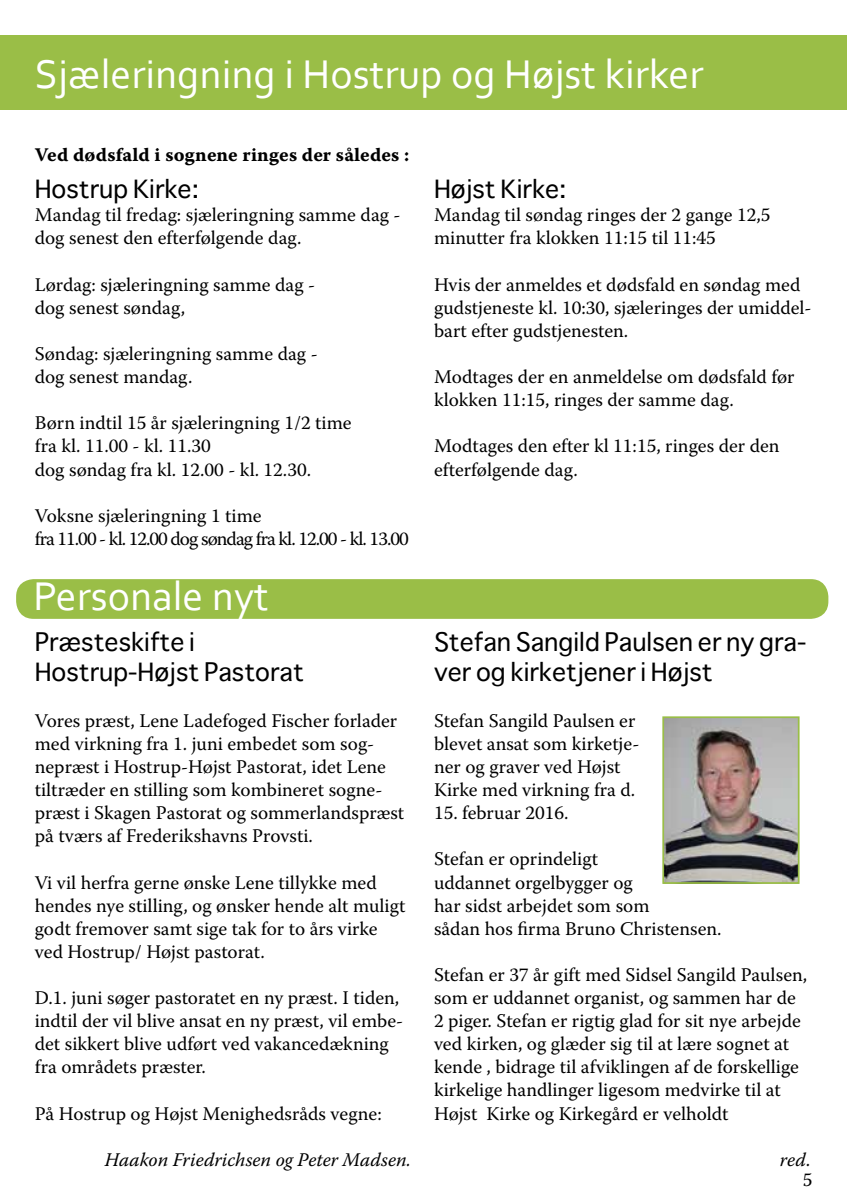
<style>
.page{position:relative;width:847px;height:1203px;background:#fff}
.page>*{position:absolute;margin:0;border:0;box-sizing:border-box;transform-origin:0 0}
.t1{font:42px "Corbel";color:#fff}
.t2{font:24.5px/29.4px "Sathu";color:#000}
.t3{font:19.25px/23.1px "Warnock Pro";color:#000}
.t4{font:19.25px/23.1px "Warnock Pro";letter-spacing:-.045em;color:#000}
.t5{font:italic 19.25px "Warnock Pro";color:#000}
.t6{font:19.25px "Warnock Pro Bold Capt";letter-spacing:.005em;color:#000}
.s1{font-style:normal}
</style>
<div class="page">
<div style="left:0;top:35px;width:847px;height:74px;background:#9abe47"></div>
<div style="left:16px;top:579px;width:812px;height:40px;background:#9abe47;border-radius:18px"></div>
<img style="left:665px;top:719px;width:131px;height:162px">
<div style="left:662px;top:716px;width:137px;height:168px;border:2px solid #9abe47"></div>
<h1 class="t1" style="left:35px;top:48px;width:670px">Sjæleringning i Hostrup og Højst kirker</h1>
<p class="t6" style="left:35px;top:143px;width:376px">Ved dødsfald i sognene ringes der således :</p>
<p class="t2" style="left:35px;top:173px;width:166px">Hostrup Kirke:</p>
<p class="t3" style="left:35px;top:203px;width:367px">Mandag til fredag: sjæleringning samme dag - dog senest den efterfølgende dag.</p>
<p class="t3" style="left:35px;top:272px;width:282px">Lørdag: sjæleringning samme dag - dog senest søndag,</p>
<p class="t3" style="left:35px;top:342px;width:285px">Søndag: sjæleringning samme dag - dog senest mandag.</p>
<p class="t3" style="left:35px;top:411px;width:318px">Børn indtil 15 år sjæleringning 1/2 time fra kl. 11.00 - kl. 11.30<br>dog søndag fra kl. 12.00 - kl. 12.30.</p>
<p class="t4" style="left:35px;top:503px;width:376px">Voksne sjæleringning 1 time<br>fra 11.00 - kl. 12.00 dog søndag fra kl. 12.00 - kl. 13.00</p>
<h1 class="t1" style="left:34px;top:570px;width:237px">Personale nyt</h1>
<p class="t2" style="left:35px;top:626px;width:271px">Præsteskifte i<br>Hostrup-Højst Pastorat</p>
<p class="t3" style="left:35px;top:709px;width:371px">Vores præst, Lene Ladefoged Fischer forlader med virkning fra 1. juni embedet som sog&shy;nepræst i Hostrup-Højst Pastorat, idet Lene tiltræder en stilling som kombineret sogne&shy;præst i Skagen Pastorat og sommerlandspræst på tværs af Frederikshavns Provsti.</p>
<p class="t3" style="left:35px;top:870px;width:372px">Vi vil herfra gerne ønske Lene tillykke med hendes nye stilling, og ønsker hende alt muligt godt fremover samt sige tak for to års virke ved Hostrup/ Højst pastorat.</p>
<p class="t3" style="left:35px;top:986px;width:370px">D.1. juni søger pastoratet en ny præst. I tiden, indtil der vil blive ansat en ny præst, vil embe&shy;det sikkert blive udført ved vakancedækning fra områdets præster.</p>
<p class="t3" style="left:35px;top:1101px;width:348px">På Hostrup og Højst Menighedsråds vegne:</p>
<p class="t5" style="left:105px;top:1148px;width:308px">Haakon Friedrichsen og Peter Madsen.</p>
<p class="t2" style="left:434px;top:173px;width:134px">Højst Kirke:</p>
<p class="t3" style="left:434px;top:203px;width:338px">Mandag til søndag ringes der 2 gange 12,5 minutter fra klokken 11:15 til 11:45</p>
<p class="t3" style="left:434px;top:272px;width:379px">Hvis der anmeldes et dødsfald en søndag med gudstjeneste kl. 10:30, sjæleringes der umiddel&shy;bart efter gudstjenesten.</p>
<p class="t3" style="left:434px;top:365px;width:362px">Modtages der en anmeldelse om dødsfald før klokken 11:15, ringes der samme dag.</p>
<p class="t3" style="left:434px;top:434px;width:347px">Modtages den efter kl 11:15, ringes der den efterfølgende dag.</p>
<p class="t2" style="left:434px;top:626px;width:374px">Stefan Sangild Paulsen er ny gra&shy;ver og kirketjener i Højst</p>
<p class="t3" style="left:434px;top:709px;width:207px">Stefan Sangild Paulsen er blevet ansat som kirketje&shy;ner og graver ved Højst<br>Kirke med virkning fra d.</p>
<p class="t3" style="left:434px;top:801px;width:136px">15. februar 2016.</p>
<p class="t3" style="left:434px;top:847px;width:289px">Stefan er oprindeligt<br>uddannet orgelbygger og<br>har sidst arbejdet som som<br>sådan hos firma Bruno Christensen.</p>
<p class="t3" style="left:434px;top:963px;width:375px">Stefan er 37 år gift med Sidsel Sangild Paulsen, som er uddannet organist, og sammen har de 2 piger. Stefan er rigtig glad for sit nye arbejde ved kirken, og glæder sig til at lære sognet at kende , bidrage til afviklingen af de forskellige kirkelige handlinger ligesom medvirke til at Højst Kirke og Kirkegård er velholdt</p>
<p class="t5" style="left:780px;top:1148px;width:32px">red<span class="s1">.</span></p>
<p class="t3" style="left:803px;top:1167px;width:11px">5</p>
</div>
